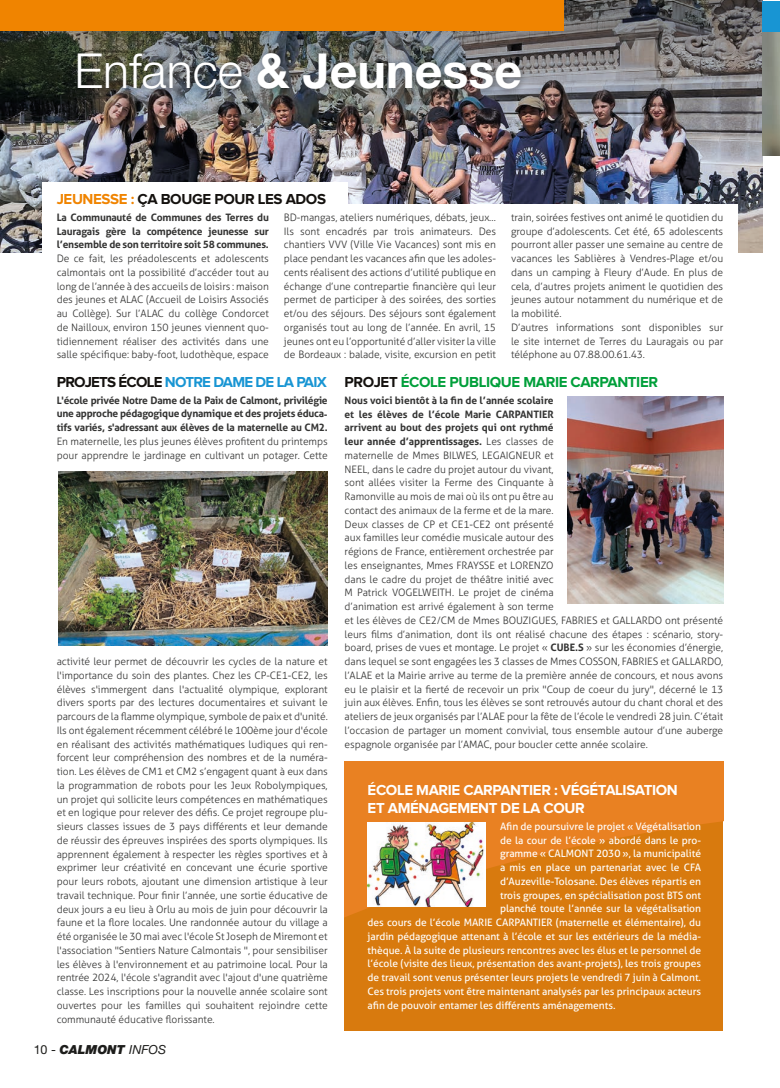
<style>
.page{position:relative;width:780px;height:1088px;background:#fff}
.page>*{position:absolute;margin:0;border:0;box-sizing:border-box;transform-origin:0 0}
.t1{font:700 48.25px "Helvetica Neue LT Std";color:#fff}
.t2{font:700 15px "Proxima Nova";letter-spacing:-.025em;color:#009f3a}
.t3{font:700 15px/17.5px "Proxima Nova";letter-spacing:-.025em;color:#fff}
.t4{font:700 15px "Proxima Nova";letter-spacing:-.025em;color:#14110e}
.t5{font:italic 900 12.5px "Helvetica Neue LT Std";color:#1d1d1b}
.t6{font:300 10.25px/13.8px "Aller";letter-spacing:-.005em;color:#343433}
.t7{font:10.25px "Aller";letter-spacing:-.005em;color:#fff}
.t8{font:700 10.25px/13.8px "Aller";letter-spacing:-.02em;color:#343433;text-align:justify}
.s1{font-weight:300}
.s2{color:#f08400}
.s3{color:#14110e}
.s4{color:#1895d3}
.s5{font-weight:400;font-style:normal}
.s6{font-weight:400}
.s7{font-weight:700}
</style>
<div class="page">
<img style="left:0;top:0;width:762px;height:252px">
<div style="left:72px;top:47px;width:456px;height:50px;background:#1d1d1b;opacity:.5"></div>
<div style="left:0;top:0;width:563px;height:31px;background:#f08400"></div>
<img style="left:568px;top:396px;width:155px;height:207px">
<img style="left:59px;top:472px;width:269px;height:174px">
<div style="left:42px;top:204px;width:695px;height:140px;background:#fff"></div>
<div style="left:42px;top:182px;width:305px;height:140px;background:#fff"></div>
<img style="left:762px;top:32px;width:18px;height:124px">
<div style="left:762px;top:1px;width:18px;height:31px;background:#1895d3"></div>
<svg style="left:344px;top:762px;width:379px;height:269px;fill:#d87a0e"></svg>
<img style="left:367px;top:822px;width:119px;height:84px">
<h1 class="t1" style="left:74px;top:40px;width:449px"><span class="s1">Enfance</span> &amp; Jeunesse</h1>
<h2 class="t4" style="left:57px;top:192px;width:271px"><span class="s2">JEUNESSE :</span> ÇA BOUGE POUR LES ADOS</h2>
<p class="t8" style="left:57px;top:210px;width:214px">La Communauté de Communes des Terres du Lauragais gère la compétence jeunesse sur l’ensemble de son territoire soit 58 communes.</p>
<p class="t6" style="left:57px;top:252px;width:214px;text-align:justify">De ce fait, les préadolescents et adolescents calmontais ont la possibilité d’accéder tout au long de l’année à des accueils de loisirs : maison des jeunes et ALAC (Accueil de Loisirs Associés au Collège). Sur l’ALAC du collège Condorcet de Nailloux, environ 150 jeunes viennent quo&shy;tidiennement réaliser des activités dans une salle spécifique: baby-foot, ludothèque, espace</p>
<p class="t6" style="left:284px;top:210px;width:214px;text-align:justify">BD-mangas, ateliers numériques, débats, jeux… Ils sont encadrés par trois animateurs. Des chantiers VVV (Ville Vie Vacances) sont mis en place pendant les vacances afin que les adoles&shy;cents réalisent des actions d’utilité publique en échange d’une contrepartie financière qui leur permet de participer à des soirées, des sorties et/ou des séjours. Des séjours sont également organisés tout au long de l’année. En avril, 15 jeunes ont eu l’opportunité d’aller visiter la ville de Bordeaux : balade, visite, excursion en petit</p>
<p class="t6" style="left:511px;top:210px;width:214px">train, soirées festives ont animé le quotidien du groupe d’adolescents. Cet été, 65 adolescents pourront aller passer une semaine au centre de vacances les Sablières à Vendres-Plage et/ou dans un camping à Fleury d’Aude. En plus de cela, d’autres projets animent le quotidien des jeunes autour notamment du numérique et de la mobilité.<br>D’autres informations sont disponibles sur le site internet de Terres du Lauragais ou par téléphone au 07.88.00.61.43.</p>
<h2 class="t2" style="left:57px;top:375px;width:602px"><span class="s3">PROJETS ÉCOLE</span> <span class="s4">NOTRE DAME DE LA PAIX</span> <span class="s3">PROJET</span> ÉCOLE PUBLIQUE MARIE CARPANTIER</h2>
<p class="t8" style="left:57px;top:393px;width:272px">L'école privée Notre Dame de la Paix de Calmont, privilégie une approche pédagogique dynamique et des projets éduca&shy;tifs variés, s'adressant aux élèves de la maternelle au CM2.</p>
<p class="t6" style="left:57px;top:435px;width:272px">En maternelle, les plus jeunes élèves profitent du printemps pour apprendre le jardinage en cultivant un potager. Cette</p>
<p class="t6" style="left:57px;top:655px;width:272px;text-align:justify">activité leur permet de découvrir les cycles de la nature et l'importance du soin des plantes. Chez les CP-CE1-CE2, les élèves s'immergent dans l'actualité olympique, explorant divers sports par des lectures documentaires et suivant le parcours de la flamme olympique, symbole de paix et d'unité.<br>Ils ont également récemment célébré le 100ème jour d'école en réalisant des activités mathématiques ludiques qui ren&shy;forcent leur compréhension des nombres et de la numéra&shy;tion. Les élèves de CM1 et CM2 s’engagent quant à eux dans la programmation de robots pour les Jeux Robolympiques, un projet qui sollicite leurs compétences en mathématiques et en logique pour relever des défis. Ce projet regroupe plu&shy;sieurs classes issues de 3 pays différents et leur demande de réussir des épreuves inspirées des sports olympiques. Ils apprennent également à respecter les règles sportives et à exprimer leur créativité en concevant une écurie sportive pour leurs robots, ajoutant une dimension artistique à leur travail technique. Pour finir l’année, une sortie éducative de deux jours a eu lieu à Orlu au mois de juin pour découvrir la faune et la flore locales. Une randonnée autour du village a été organisée le 30 mai avec l'école St Joseph de Miremont et l'association "Sentiers Nature Calmontais ", pour sensibiliser les élèves à l'environnement et au patrimoine local. Pour la rentrée 2024, l'école s'agrandit avec l'ajout d'une quatrième classe. Les inscriptions pour la nouvelle année scolaire sont ouvertes pour les familles qui souhaitent rejoindre cette communauté éducative florissante.</p>
<p class="t5" style="left:34px;top:1042px;width:134px"><span class="s5">10 -</span> CALMONT <span class="s6">INFOS</span></p>
<p class="t6" style="left:344px;top:393px;width:380px"><span class="s7">Nous voici bientôt à la fin de l’année scolaire<br>et les élèves de l’école Marie CARPANTIER<br>arrivent au bout des projets qui ont rythmé<br>leur année d’apprentissages.</span> Les classes de<br>maternelle de Mmes BILWES, LEGAIGNEUR et<br>NEEL, dans le cadre du projet autour du vivant,<br>sont allées visiter la Ferme des Cinquante à<br>Ramonville au mois de mai où ils ont pu être au<br>contact des animaux de la ferme et de la mare.<br>Deux classes de CP et CE1-CE2 ont présenté<br>aux familles leur comédie musicale autour des<br>régions de France, entièrement orchestrée par<br>les enseignantes, Mmes FRAYSSE et LORENZO<br>dans le cadre du projet de théâtre initié avec<br>M Patrick VOGELWEITH. Le projet de cinéma<br>d’animation est arrivé également à son terme<br>et les élèves de CE2/CM de Mmes BOUZIGUES, FABRIES et GALLARDO ont présenté leurs films d’animation, dont ils ont réalisé chacune des étapes : scénario, story&shy;board, prises de vues et montage. Le projet « <span class="s7">CUBE.S</span> » sur les économies d’énergie, dans lequel se sont engagées les 3 classes de Mmes COSSON, FABRIES et GALLARDO, l’ALAE et la Mairie arrive au terme de la première année de concours, et nous avons eu le plaisir et la fierté de recevoir un prix "Coup de coeur du jury", décerné le 13 juin aux élèves. Enfin, tous les élèves se sont retrouvés autour du chant choral et des ateliers de jeux organisés par l’ALAE pour la fête de l’école le vendredi 28 juin. C’était l’occasion de partager un moment convivial, tous ensemble autour d’une auberge espagnole organisée par l’AMAC, pour boucler cette année scolaire.</p>
<h2 class="t3" style="left:367px;top:782px;width:312px">ÉCOLE MARIE CARPANTIER : VÉGÉTALISATION<br>ET AMÉNAGEMENT DE LA COUR</h2>
<p class="t7" style="left:500px;top:820px;width:202px">Afin de poursuivre le projet « Végétalisation</p>
<p class="t7" style="left:500px;top:833px;width:202px">de la cour de l’école » abordé dans le pro-</p>
<p class="t7" style="left:500px;top:847px;width:202px">gramme « CALMONT 2030 », la municipalité</p>
<p class="t7" style="left:500px;top:861px;width:202px">a mis en place un partenariat avec le CFA</p>
<p class="t7" style="left:500px;top:875px;width:202px">d’Auzeville-Tolosane. Des élèves répartis en</p>
<p class="t7" style="left:500px;top:888px;width:202px">trois groupes, en spécialisation post BTS ont</p>
<p class="t7" style="left:500px;top:902px;width:202px">planché toute l’année sur la végétalisation</p>
<p class="t7" style="left:367px;top:916px;width:335px">des cours de l’école MARIE CARPANTIER (maternelle et élémentaire), du</p>
<p class="t7" style="left:367px;top:930px;width:335px">jardin pédagogique attenant à l’école et sur les extérieurs de la média-</p>
<p class="t7" style="left:367px;top:943px;width:335px">thèque. À la suite de plusieurs rencontres avec les élus et le personnel de</p>
<p class="t7" style="left:367px;top:957px;width:335px">l’école (visite des lieux, présentation des avant-projets), les trois groupes</p>
<p class="t7" style="left:367px;top:971px;width:335px">de travail sont venus présenter leurs projets le vendredi 7 juin à Calmont.</p>
<p class="t7" style="left:367px;top:985px;width:335px">Ces trois projets vont être maintenant analysés par les principaux acteurs</p>
<p class="t7" style="left:367px;top:998px;width:249px">afin de pouvoir entamer les différents aménagements.</p>
</div>
